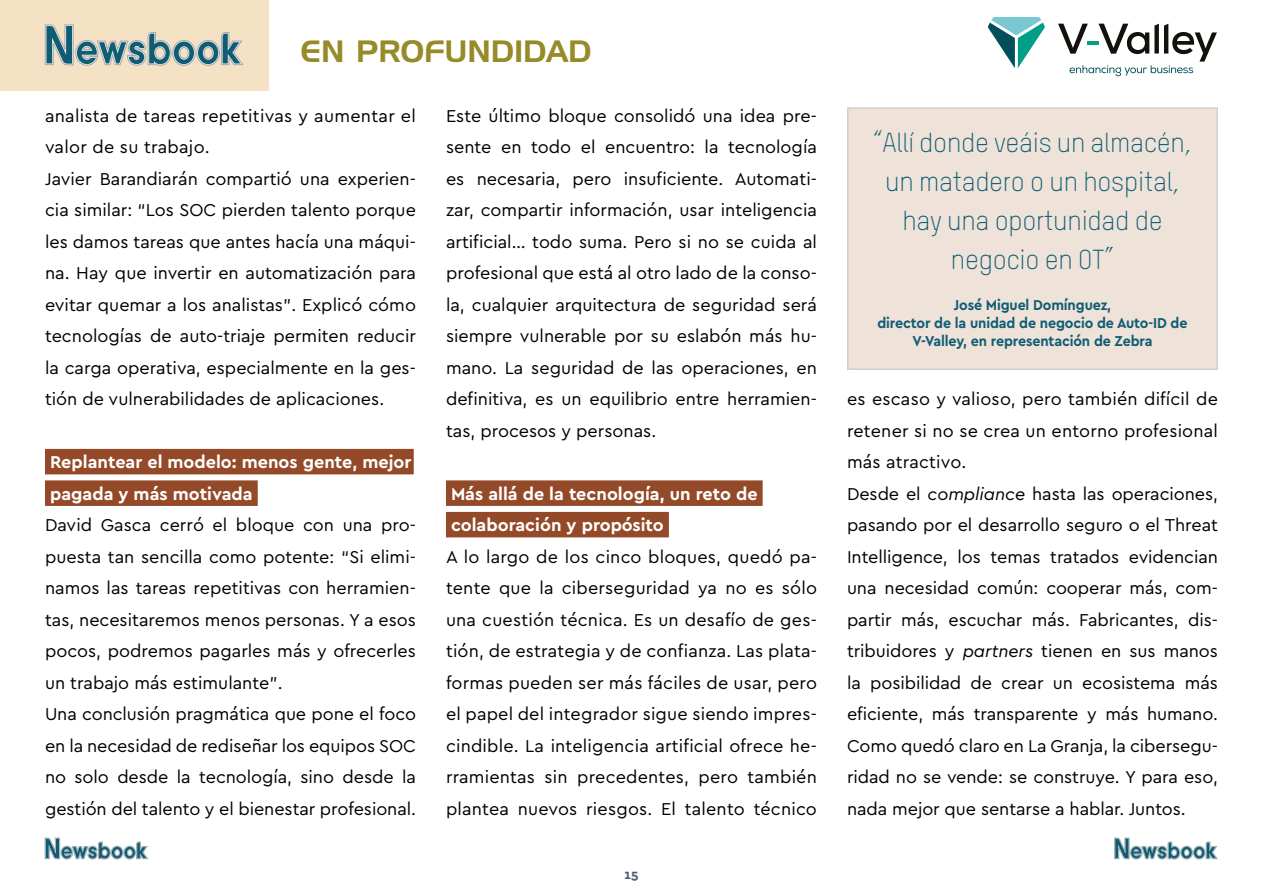
<style>
.page{position:relative;width:1263px;height:893px;background:#fff}
.page>*{position:absolute;margin:0;border:0;box-sizing:border-box;transform-origin:0 0}
.t1{font:30px "Handel Gothic";color:#968b28}
.t2{font:300 27px/39px "TSTARPRO";letter-spacing:-.01em;color:#105d73;text-align:center}
.t3{font:18px/31.5px "Cera Pro";color:#000}
.t4{font:700 18px/31.5px "Cera Pro";color:#fff}
.t5{font:700 15px/18px "Cera Pro";letter-spacing:-.01em;color:#105d73;text-align:center;scale:.95 1}
.t6{font:700 13.5px "Cera Pro";color:#4d5d79}
.s1{font-style:italic}
</style>
<div class="page">
<div style="left:0;top:0;width:268px;height:90px;background:#f5e1c3"></div>
<svg style="left:45px;top:25px;width:198px;height:41px"></svg>
<svg style="left:45px;top:838px;width:103px;height:21px"></svg>
<svg style="left:1114px;top:838px;width:103px;height:21px"></svg>
<svg style="left:1058px;top:24px;width:159px;height:52px"></svg>
<svg style="left:988px;top:17px;width:57px;height:51px"></svg>
<div style="left:45px;top:449px;width:369px;height:25px;background:#944a28"></div>
<div style="left:45px;top:480px;width:213px;height:26px;background:#944a28"></div>
<div style="left:446px;top:480px;width:317px;height:26px;background:#944a28"></div>
<div style="left:446px;top:512px;width:223px;height:25px;background:#944a28"></div>
<div style="left:847px;top:107px;width:371px;height:263px;background:#eee2d9;border:1px solid #d0d0d0"></div>
<h1 class="t1" style="left:301px;top:37px;width:292px">EN PROFUNDIDAD</h1>
<p class="t3" style="left:45px;top:99px;width:372px">analista de tareas repetitivas y aumentar el valor de su trabajo.<br>Javier Barandiarán compartió una experien&shy;cia similar: “Los SOC pierden talento porque les damos tareas que antes hacía una máqui&shy;na. Hay que invertir en automatización para evitar quemar a los analistas”. Explicó cómo tecnologías de auto-triaje permiten reducir la carga operativa, especialmente en la ges&shy;tión de vulnerabilidades de aplicaciones.</p>
<p class="t4" style="left:50px;top:445px;width:363px">Replantear el modelo: menos gente, mejor pagada y más motivada</p>
<p class="t3" style="left:45px;top:508px;width:372px">David Gasca cerró el bloque con una pro&shy;puesta tan sencilla como potente: “Si elimi&shy;namos las tareas repetitivas con herramien&shy;tas, necesitaremos menos personas. Y a esos pocos, podremos pagarles más y ofrecerles un trabajo más estimulante”.<br>Una conclusión pragmática que pone el foco en la necesidad de rediseñar los equipos SOC no solo desde la tecnología, sino desde la gestión del talento y el bienestar profesional.</p>
<p class="t3" style="left:446px;top:99px;width:372px;text-align:justify">Este último bloque consolidó una idea pre&shy;sente en todo el encuentro: la tecnología es necesaria, pero insuficiente. Automati&shy;zar, compartir información, usar inteligencia artificial… todo suma. Pero si no se cuida al profesional que está al otro lado de la conso&shy;la, cualquier arquitectura de seguridad será siempre vulnerable por su eslabón más hu&shy;mano. La seguridad de las operaciones, en definitiva, es un equilibrio entre herramien&shy;tas, procesos y personas.</p>
<p class="t4" style="left:451px;top:477px;width:308px">Más allá de la tecnología, un reto de colaboración y propósito</p>
<p class="t3" style="left:446px;top:540px;width:372px;text-align:justify">A lo largo de los cinco bloques, quedó pa&shy;tente que la ciberseguridad ya no es sólo una cuestión técnica. Es un desafío de ges&shy;tión, de estrategia y de confianza. Las plata&shy;formas pueden ser más fáciles de usar, pero el papel del integrador sigue siendo impres&shy;cindible. La inteligencia artificial ofrece he&shy;rramientas sin precedentes, pero también plantea nuevos riesgos. El talento técnico</p>
<p class="t6" style="left:624px;top:865px;width:16px">15</p>
<h2 class="t2" style="left:873px;top:123px;width:320px">“Allí donde veáis un almacén, un matadero o un hospital, hay una oportunidad de negocio en OT”</h2>
<p class="t5" style="left:877px;top:296px;width:328px">José Miguel Domínguez,<br>director de la unidad de negocio de Auto-ID de<br>V-Valley, en representación de Zebra</p>
<p class="t3" style="left:847px;top:382px;width:372px">es escaso y valioso, pero también difícil de retener si no se crea un entorno profesional más atractivo.<br>Desde el <span class="s1">compliance</span> hasta las operaciones, pasando por el desarrollo seguro o el Threat Intelligence, los temas tratados evidencian una necesidad común: cooperar más, com&shy;partir más, escuchar más. Fabricantes, dis&shy;tribuidores y <span class="s1">partners</span> tienen en sus manos la posibilidad de crear un ecosistema más eficiente, más transparente y más humano.<br>Como quedó claro en La Granja, la cibersegu&shy;ridad no se vende: se construye. Y para eso, nada mejor que sentarse a hablar. Juntos.</p>
</div>
